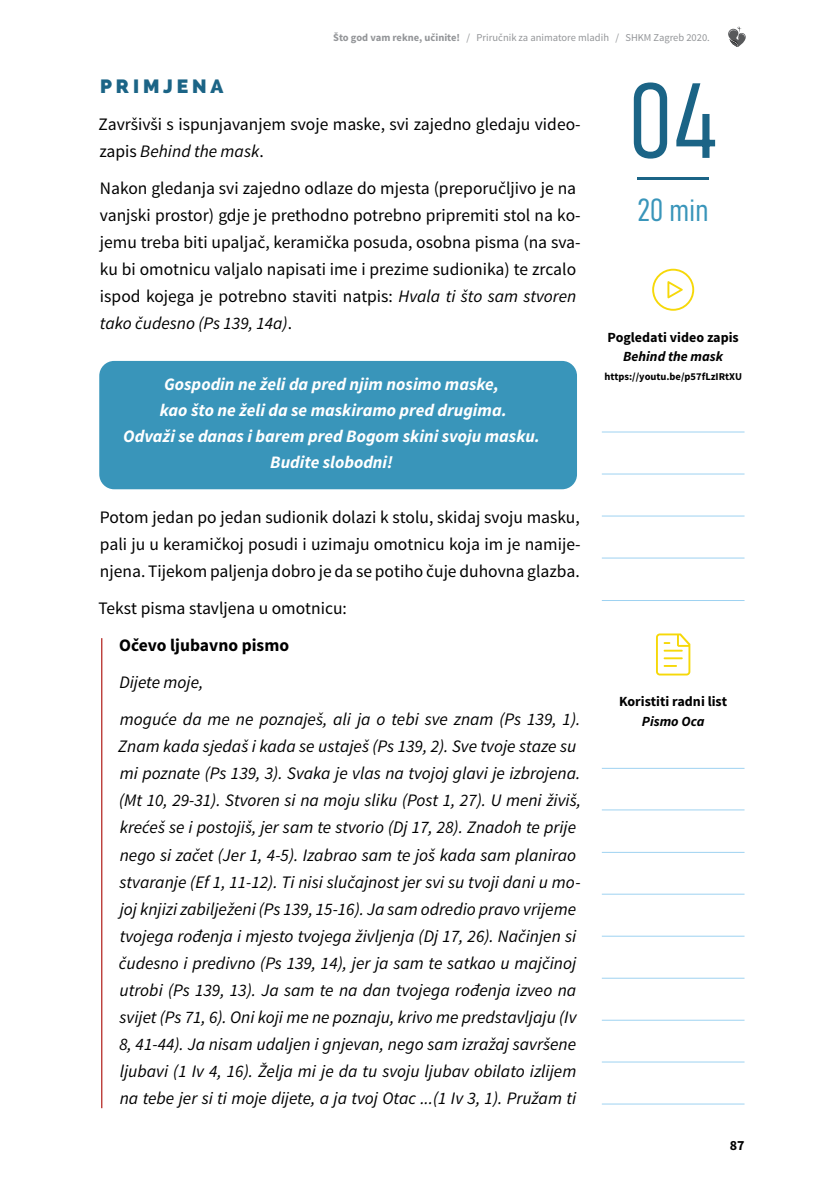
<style>
.page{position:relative;width:819px;height:1191px;background:#fff}
.page>*{position:absolute;margin:0;border:0;box-sizing:border-box;transform-origin:0 0}
.t1{font:105px "Bahnschrift";color:#1b6486}
.t2{font:31.5px "Bahnschrift";color:#3995ba}
.t3{font:800 19.25px "Raleway";letter-spacing:.2em;color:#1b6486}
.t4{font:italic 17.5px/26.9px "Source Sans Pro";color:#000}
.t5{font:17.5px/26.9px "Source Sans Pro";color:#000}
.t6{font:italic 700 17.5px/26.2px "Source Sans Pro";color:#fff;text-align:center}
.t7{font:700 17.5px "Source Sans Pro";color:#000}
.t8{font:700 14px "Source Sans Pro";color:#000}
.t9{font:italic 700 14px "Source Sans Pro";color:#000}
.t10{font:10.5px "Source Sans Pro";color:#939598}
.t11{font:700 10.5px "Source Sans Pro";color:#000}
.s1{font-weight:700}
.s2{font-style:italic}
</style>
<div class="page">
<svg style="left:728px;top:26px;width:17px;height:21px"></svg>
<hr style="left:101px;top:638px;width:1px;height:470px;background:#b72f2a">
<div style="left:99px;top:361px;width:478px;height:128px;background:#3995ba;border-radius:15px"></div>
<hr style="left:637px;top:177px;width:71px;height:2px;background:#1b6486">
<hr style="left:601px;top:600px;width:143px;height:1px;background:#9ed2f1">
<hr style="left:601px;top:852px;width:143px;height:1px;background:#9ed2f1">
<hr style="left:601px;top:894px;width:143px;height:1px;background:#9ed2f1">
<hr style="left:601px;top:432px;width:143px;height:1px;background:#9ed2f1">
<hr style="left:601px;top:936px;width:143px;height:1px;background:#9ed2f1">
<hr style="left:601px;top:474px;width:143px;height:1px;background:#9ed2f1">
<hr style="left:601px;top:978px;width:143px;height:1px;background:#9ed2f1">
<hr style="left:601px;top:1061px;width:143px;height:1px;background:#9ed2f1">
<hr style="left:601px;top:558px;width:143px;height:1px;background:#9ed2f1">
<hr style="left:601px;top:809px;width:143px;height:1px;background:#9ed2f1">
<hr style="left:601px;top:516px;width:143px;height:1px;background:#9ed2f1">
<hr style="left:601px;top:768px;width:143px;height:1px;background:#9ed2f1">
<hr style="left:601px;top:1020px;width:143px;height:1px;background:#9ed2f1">
<hr style="left:601px;top:1103px;width:143px;height:1px;background:#9ed2f1">
<svg style="left:652px;top:269px;width:42px;height:42px"></svg>
<svg style="left:656px;top:633px;width:34px;height:42px"></svg>
<p class="t10" style="left:333px;top:31px;width:378px"><span class="s1">Što god vam rekne, učinite!</span> / Priručnik za animatore mladih / SHKM Zagreb 2020.</p>
<p class="t3" style="left:100px;top:75px;width:125px">PRIMJENA</p>
<p class="t5" style="left:99px;top:110px;width:483px">Završivši s ispunjavanjem svoje maske, svi zajedno gledaju video&shy;zapis <span class="s2">Behind the mask</span>.</p>
<p class="t5" style="left:100px;top:174px;width:482px">Nakon gledanja svi zajedno odlaze do mjesta (preporučljivo je na vanjski prostor) gdje je prethodno potrebno pripremiti stol na ko&shy;jemu treba biti upaljač, keramička posuda, osobna pisma (na sva&shy;ku bi omotnicu valjalo napisati ime i prezime sudionika) te zrcalo ispod kojega je potrebno staviti natpis: <span class="s2">Hvala ti što sam stvoren tako čudesno (Ps 139, 14a)</span>.</p>
<p class="t6" style="left:123px;top:370px;width:418px">Gospodin ne želi da pred njim nosimo maske,<br>kao što ne želi da se maskiramo pred drugima.<br>Odvaži se danas i barem pred Bogom skini svoju masku.<br>Budite slobodni!</p>
<p class="t5" style="left:100px;top:504px;width:482px;text-align:justify">Potom jedan po jedan sudionik dolazi k stolu, skidaj svoju masku, pali ju u keramičkoj posudi i uzimaju omotnicu koja im je namije&shy;njena. Tijekom paljenja dobro je da se potiho čuje duhovna glazba.</p>
<p class="t5" style="left:98px;top:595px;width:250px">Tekst pisma stavljena u omotnicu:</p>
<p class="t7" style="left:119px;top:634px;width:171px">Očevo ljubavno pismo</p>
<p class="t4" style="left:119px;top:664px;width:462px;line-height:36.9px">Dijete moje,<br>moguće da me ne poznaješ, ali ja o tebi sve znam (Ps 139, 1).</p>
<p class="t4" style="left:118px;top:733px;width:464px">Znam kada sjedaš i kada se ustaješ (Ps 139, 2). Sve tvoje staze su mi poznate (Ps 139, 3). Svaka je vlas na tvojoj glavi je izbrojena. (Mt 10, 29-31). Stvoren si na moju sliku (Post 1, 27). U meni živiš, krećeš se i postojiš, jer sam te stvorio (Dj 17, 28). Znadoh te prije nego si začet (Jer 1, 4-5). Izabrao sam te još kada sam planirao stvaranje (Ef 1, 11-12). Ti nisi slučajnost jer svi su tvoji dani u mo&shy;joj knjizi zabilježeni (Ps 139, 15-16). Ja sam odredio pravo vrijeme tvojega rođenja i mjesto tvojega življenja (Dj 17, 26). Načinjen si čudesno i predivno (Ps 139, 14), jer ja sam te satkao u majčinoj utrobi (Ps 139, 13). Ja sam te na dan tvojega rođenja izveo na svijet (Ps 71, 6). Oni koji me ne poznaju, krivo me predstavljaju (Iv 8, 41-44). Ja nisam udaljen i gnjevan, nego sam izražaj savršene ljubavi (1 Iv 4, 16). Želja mi je da tu svoju ljubav obilato izlijem na tebe jer si ti moje dijete, a ja tvoj Otac ...(1 Iv 3, 1). Pružam ti</p>
<h1 class="t1" style="left:628px;top:55px;width:90px">04</h1>
<h2 class="t2" style="left:637px;top:190px;width:73px">20 min</h2>
<p class="t8" style="left:607px;top:328px;width:133px">Pogledati video zapis</p>
<p class="t9" style="left:623px;top:347px;width:101px">Behind the mask</p>
<p class="t11" style="left:604px;top:370px;width:139px">https://youtu.be/p57fLzIRtXU</p>
<p class="t8" style="left:619px;top:693px;width:110px">Koristiti radni list</p>
<p class="t9" style="left:641px;top:712px;width:64px">Pismo Oca</p>
<p class="t8" style="left:729px;top:1136px;width:16px">87</p>
</div>
